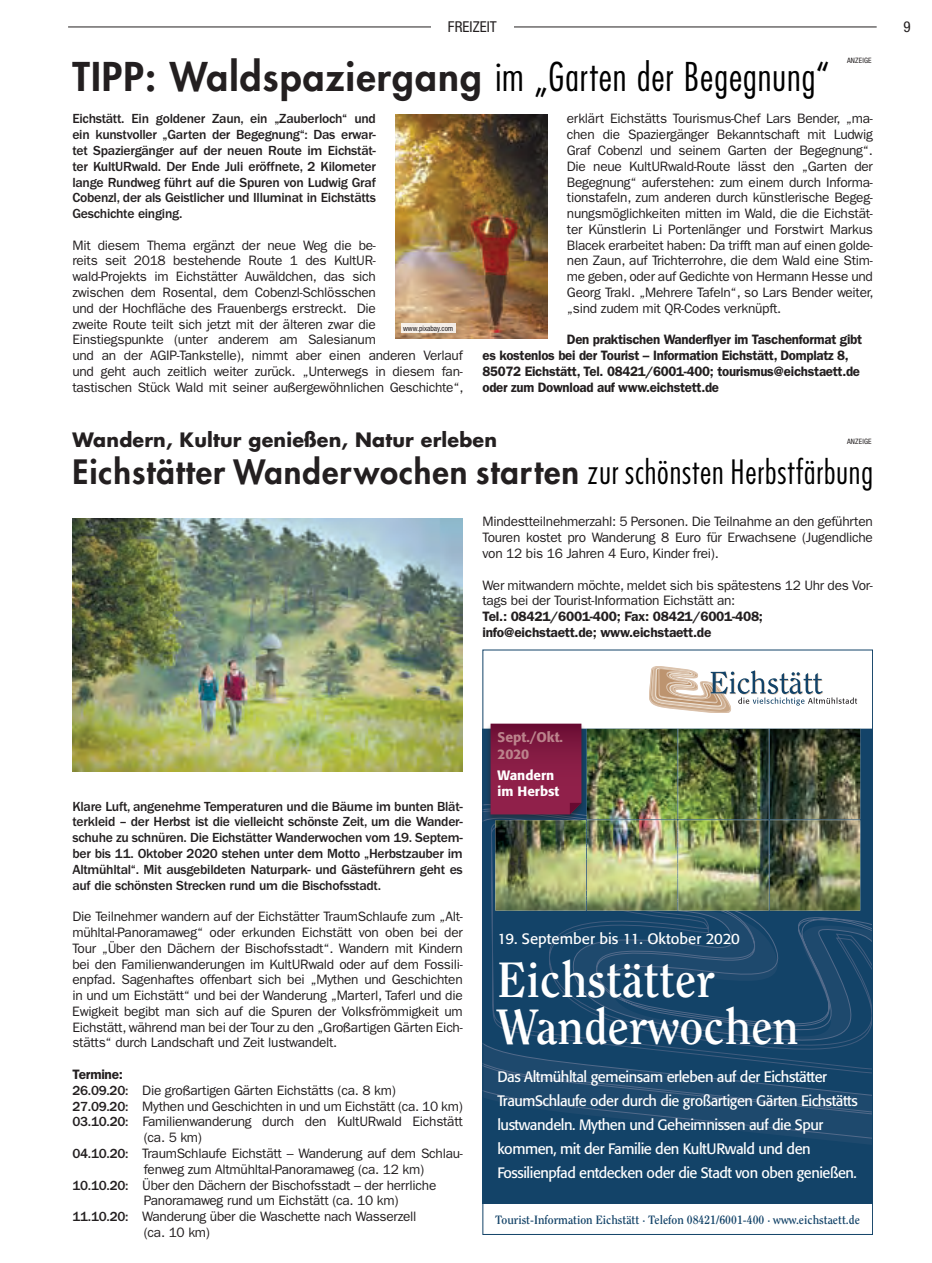
<style>
.page{position:relative;width:932px;height:1263px;background:#fff}
.page>*{position:absolute;margin:0;border:0;box-sizing:border-box;transform-origin:0 0}
.t1{font:700 49.2px/47.1px "Clearface";color:#fff}
.t2{font:300 condensed 38.55px "Futura";letter-spacing:.025em;color:#000}
.t3{font:800 32.7px "Futura";letter-spacing:.03em;color:#231f20}
.t4{font:700 19.35px "Futura";letter-spacing:.01em;color:#231f20}
.t5{font:15px/24px "Formata";letter-spacing:-.03em;color:#fff}
.t6{font:15px "Formata";color:#fff}
.t7{font:condensed 15px "Helvetica Neue LT Std";letter-spacing:.005em;color:#231f20}
.t8{font:condensed 14.85px "Helvetica Neue LT Std";letter-spacing:.005em;color:#231f20}
.t9{font:500 13.8px/16.6px "Formata";color:#bc838c}
.t10{font:13.65px/15.8px "Franklin Gothic";letter-spacing:-.02em;color:#231f20;text-align:justify}
.t11{font:500 13.65px/15.8px "Franklin Gothic";letter-spacing:-.02em;color:#231f20;text-align:justify}
.t12{font:600 13.65px/15.8px "Franklin Gothic";letter-spacing:-.02em;color:#231f20}
.t13{font:500 13.5px/16.6px "Formata";color:#fff}
.t14{font:700 12px "Clearface";color:#134368}
.t15{font:condensed 7.35px "Helvetica Neue LT Std";letter-spacing:.015em;color:#231f20}
.s1{font-weight:800;font-stretch:normal;color:#231f20}
.s2{font-weight:300;font-stretch:condensed;color:#000}
.s3{font-weight:500}
</style>
<div class="page">
<hr style="left:68px;top:27px;width:808px;height:1px;background:#231f20">
<div style="left:431px;top:21px;width:82px;height:11px;background:#fff"></div>
<div style="left:482px;top:650px;width:390px;height:554px;background:#134368"></div>
<svg style="left:484px;top:814px;width:386px;height:330px"></svg>
<svg style="left:484px;top:815px;width:386px;height:284px"></svg>
<svg style="left:491px;top:820px;width:379px;height:256px"></svg>
<img style="left:495px;top:814px;width:364px;height:97px">
<div style="left:485px;top:723px;width:101px;height:100px;background:#231f20;opacity:.5"></div>
<img style="left:484px;top:652px;width:386px;height:162px">
<img style="left:72px;top:518px;width:390px;height:254px">
<img style="left:395px;top:115px;width:152px;height:223px">
<div style="left:401px;top:323px;width:54px;height:10px;background:#f5efe9"></div>
<p class="t8" style="left:446px;top:13px;width:50px">freizeit</p>
<p class="t7" style="left:448px;top:18px;width:50px">FREIZEIT</p>
<p class="t7" style="left:903px;top:18px;width:9px">9</p>
<p class="t15" style="left:846px;top:56px;width:26px">ANZEIGE</p>
<h2 class="t2" style="left:72px;top:54px;width:758px"><span class="s1">TIPP: Waldspaziergang</span> im „Garten der Begegnung“</h2>
<p class="t11" style="left:72px;top:111px;width:305px">Eichstätt. Ein goldener Zaun, ein „Zauberloch“ und ein kunstvoller „Garten der Begegnung“: Das erwar&shy;tet Spaziergänger auf der neuen Route im Eichstät&shy;ter KultURwald. Der Ende Juli eröffnete, 2 Kilometer lange Rundweg führt auf die Spuren von Ludwig Graf Cobenzl, der als Geistlicher und Illuminat in Eichstätts Geschichte einging.</p>
<p class="t10" style="left:72px;top:237px;width:392px;text-align:left">Mit diesem Thema ergänzt der neue Weg die be-<br>reits seit 2018 bestehende Route 1 des KultUR-<br>wald-Projekts im Eichstätter Auwäldchen, das sich<br>zwischen dem Rosental, dem Cobenzl-Schlösschen<br>und der Hochfläche des Frauenbergs erstreckt. Die<br>zweite Route teilt sich jetzt mit der älteren zwar die Einstiegspunkte (unter anderem am Salesianum<br>und an der AGIP-Tankstelle), nimmt aber einen anderen Verlauf und geht auch zeitlich weiter zurück. „Unterwegs in diesem fan&shy;tastischen Stück Wald mit seiner außergewöhnlichen Geschichte“,</p>
<p class="t10" style="left:566px;top:111px;width:308px">erklärt Eichstätts Tourismus-Chef Lars Bender, „ma&shy;chen die Spaziergänger Bekanntschaft mit Ludwig Graf Cobenzl und seinem Garten der Begegnung“.<br>Die neue KultURwald-Route lässt den „Garten der Begegnung“ auferstehen: zum einem durch Informa&shy;tionstafeln, zum anderen durch künstlerische Begeg&shy;nungsmöglichkeiten mitten im Wald, die die Eichstät&shy;ter Künstlerin Li Portenlänger und Forstwirt Markus Blacek erarbeitet haben: Da trifft man auf einen golde&shy;nen Zaun, auf Trichterrohre, die dem Wald eine Stim&shy;me geben, oder auf Gedichte von Hermann Hesse und Georg Trakl. „Mehrere Tafeln“, so Lars Bender weiter, „sind zudem mit QR-Codes verknüpft.</p>
<p class="t12" style="left:482px;top:332px;width:381px;text-indent:84px">Den praktischen Wanderflyer im Taschenformat gibt es kostenlos bei der Tourist – Information Eichstätt, Domplatz 8, 85072 Eichstätt, Tel. 08421/6001-400; tourismus@eichstaett.de oder zum Download auf www.eichstett.de</p>
<p class="t15" style="left:403px;top:324px;width:52px">www.pixabay.com</p>
<h3 class="t4" style="left:72px;top:427px;width:426px">Wandern, Kultur genießen, Natur erleben</h3>
<h3 class="t3" style="left:72px;top:451px;width:801px">Eichstätter Wanderwochen starten <span class="s2">zur schönsten Herbstfärbung</span></h3>
<p class="t15" style="left:846px;top:437px;width:26px">ANZEIGE</p>
<p class="t10" style="left:482px;top:514px;width:392px">Mindestteilnehmerzahl: 5 Personen. Die Teilnahme an den geführten Touren kostet pro Wanderung 8 Euro für Erwachsene (Jugendliche von 12 bis 16 Jahren 4 Euro, Kinder frei).</p>
<p class="t10" style="left:482px;top:577px;width:392px">Wer mitwandern möchte, meldet sich bis spätestens 12 Uhr des Vor&shy;tags bei der Tourist-Information Eichstätt an:</p>
<p class="t12" style="left:482px;top:609px;width:282px">Tel.: 08421/6001-400; Fax: 08421/6001-408; info@eichstaett.de; www.eichstaett.de</p>
<p class="t11" style="left:72px;top:798px;width:392px">Klare Luft, angenehme Temperaturen und die Bäume im bunten Blät&shy;terkleid – der Herbst ist die vielleicht schönste Zeit, um die Wander&shy;schuhe zu schnüren. Die Eichstätter Wanderwochen vom 19. Septem&shy;ber bis 11. Oktober 2020 stehen unter dem Motto „Herbstzauber im Altmühltal“. Mit ausgebildeten Naturpark- und Gästeführern geht es auf die schönsten Strecken rund um die Bischofsstadt.</p>
<p class="t10" style="left:72px;top:909px;width:392px">Die Teilnehmer wandern auf der Eichstätter TraumSchlaufe zum „Alt&shy;mühltal-Panoramaweg“ oder erkunden Eichstätt von oben bei der Tour „Über den Dächern der Bischofsstadt“. Wandern mit Kindern bei den Familienwanderungen im KultURwald oder auf dem Fossili&shy;enpfad. Sagenhaftes offenbart sich bei „Mythen und Geschichten in und um Eichstätt“ und bei der Wanderung „Marterl, Taferl und die Ewigkeit begibt man sich auf die Spuren der Volksfrömmigkeit um Eichstätt, während man bei der Tour zu den „Großartigen Gärten Eich&shy;stätts“ durch Landschaft und Zeit lustwandelt.</p>
<p class="t12" style="left:72px;top:1066px;width:52px">Termine:</p>
<p class="t10" style="left:72px;top:1082px;width:325px"><span class="s3">26.09.20:</span> Die großartigen Gärten Eichstätts (ca. 8 km)</p>
<p class="t10" style="left:72px;top:1098px;width:392px"><span class="s3">27.09.20:</span> Mythen und Geschichten in und um Eichstätt (ca. 10 km)</p>
<p class="t10" style="left:72px;top:1114px;width:392px"><span class="s3">03.10.20:</span> Familienwanderung durch den KultURwald Eichstätt</p>
<p class="t10" style="left:144px;top:1130px;width:60px">(ca. 5 km)</p>
<p class="t10" style="left:72px;top:1145px;width:392px"><span class="s3">04.10.20:</span> TraumSchlaufe Eichstätt – Wanderung auf dem Schlau-</p>
<p class="t10" style="left:144px;top:1161px;width:282px">fenweg zum Altmühltal-Panoramaweg (ca. 12 km)</p>
<p class="t10" style="left:72px;top:1177px;width:365px"><span class="s3">10.10.20:</span> Über den Dächern der Bischofsstadt – der herrliche</p>
<p class="t10" style="left:144px;top:1193px;width:256px">Panoramaweg rund um Eichstätt (ca. 10 km)</p>
<p class="t10" style="left:72px;top:1209px;width:345px"><span class="s3">11.10.20:</span> Wanderung über die Waschette nach Wasserzell</p>
<p class="t10" style="left:144px;top:1224px;width:68px">(ca. 10 km)</p>
<p class="t9" style="left:497px;top:729px;width:67px">Sept./Okt.<br>2020</p>
<p class="t13" style="left:497px;top:766px;width:63px">Wandern im Herbst</p>
<p class="t6" style="left:497px;top:929px;width:244px">19. September bis 11. Oktober 2020</p>
<h1 class="t1" style="left:497px;top:955px;width:303px">Eichstätter<br>Wanderwochen</h1>
<p class="t5" style="left:497px;top:1065px;width:362px">Das Altmühltal gemeinsam erleben auf der Eichstätter TraumSchlaufe oder durch die großartigen Gärten Eichstätts lustwandeln. Mythen und Geheimnissen auf die Spur kommen, mit der Familie den KultURwald und den Fossilienpfad entdecken oder die Stadt von oben genießen.</p>
<p class="t14" style="left:495px;top:1212px;width:366px">Tourist-Information Eichstätt · Telefon 08421/6001-400 · www.eichstaett.de</p>
</div>
